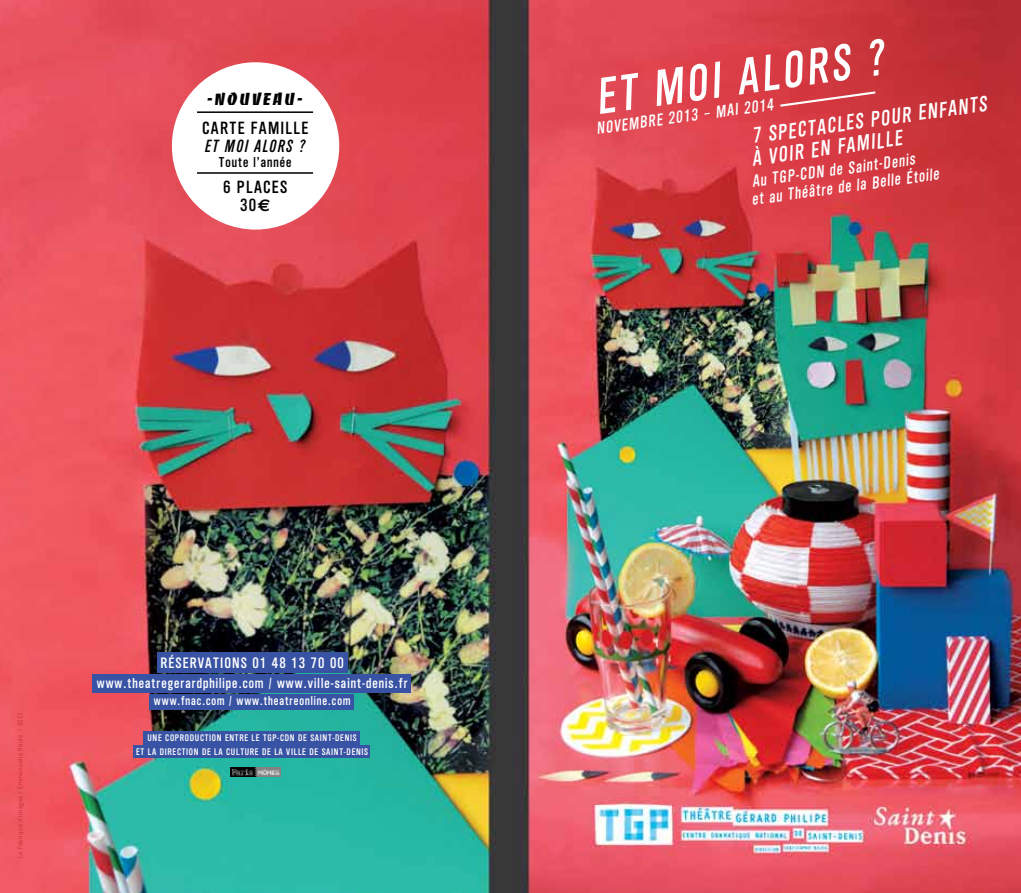
<style>
.page{position:relative;width:1021px;height:893px;background:#fff}
.page>*{position:absolute;margin:0;border:0;box-sizing:border-box;transform-origin:0 0}
.t1{font:italic 48.9px "Cg Alpin Gth No 3";color:#fff;scale:.91 1}
.t2{font:italic 21px/22px "Cg Alpin Gth No 3";color:#fff;scale:.91 1}
.t3{font:16.95px/17.9px "Cg Alpin Gth No 3";letter-spacing:.08em;color:#000;text-align:center}
.t4{font:16.95px "Cg Alpin Gth No 2 It";letter-spacing:.09em;color:#000}
.t5{font:16.95px "Banco";letter-spacing:.1em;color:#000}
.t6{font:italic 16.5px/18px "Cg Alpin Gth No 3";color:#fff;scale:.91 1}
.t7{font:italic 16.35px "Cg Alpin Gth No 3";color:#fff;scale:.91 1}
.t8{font:14.4px "Cg Alpin Gth No 3";letter-spacing:.08em;color:#fff}
.t9{font:13.65px "Cg Alpin Gth No 3";letter-spacing:.08em;color:#fff}
.t10{font:13.65px "Cg Alpin Gth No 3";letter-spacing:.08em;color:#000}
.t11{font:12.15px "Cg Alpin Gth No 3";letter-spacing:.08em;color:#fff}
.t12{font:9.15px/13.6px "Cg Alpin Gth No 3";letter-spacing:.08em;color:#fff;text-align:center}
.t13{font:300 7.65px "Conduit ITC";letter-spacing:.06em;color:#c13235;scale:.9 1}
.s1{font-family:"Euro Sans";font-weight:700}
</style>
<div class="page">
<img style="left:0;top:0;width:1020px;height:893px">
<svg style="left:778px;top:90px;width:99px;height:18px"></svg>
<div style="left:172px;top:62px;width:167px;height:168px;background:#fff;border-radius:50%"></div>
<hr style="left:197px;top:111px;width:116px;height:2px;background:#000">
<hr style="left:197px;top:172px;width:116px;height:2px;background:#000">
<div style="left:157px;top:652px;width:190px;height:21px;background:#3953a4"></div>
<div style="left:92px;top:675px;width:319px;height:18px;background:#3953a4"></div>
<div style="left:149px;top:694px;width:204px;height:16px;background:#3953a4"></div>
<div style="left:144px;top:731px;width:216px;height:14px;background:#3953a4"></div>
<div style="left:133px;top:745px;width:237px;height:13px;background:#3953a4"></div>
<img style="left:230px;top:767px;width:50px;height:9px">
<h3 class="t5" style="left:207px;top:90px;width:98px">-NOUVEAU-</h3>
<h3 class="t3" style="left:202px;top:119px;width:108px">CARTE FAMILLE</h3>
<h3 class="t4" style="left:205px;top:136px;width:101px">ET MOI ALORS ?</h3>
<h3 class="t10" style="left:219px;top:154px;width:74px">Toute l’année</h3>
<h3 class="t3" style="left:223px;top:178px;width:66px">6 PLACES<br>30<span class="s1">€</span></h3>
<p class="t13" style="left:16px;top:858px;width:164px;rotate:-90deg">La Fabrique d'images / Emmanuelle Roule / 2013</p>
<h3 class="t8" style="left:160px;top:655px;width:185px">RÉSERVATIONS 01 48 13 70 00</h3>
<h3 class="t9" style="left:97px;top:675px;width:312px">www.theatregerardphilipe.com / www.ville-saint-denis.fr</h3>
<h3 class="t11" style="left:154px;top:693px;width:198px">www.fnac.com / www.theatreonline.com</h3>
<p class="t12" style="left:136px;top:731px;width:233px">UNE COPRODUCTION ENTRE LE TGP-CDN DE SAINT-DENIS<br>ET LA DIRECTION DE LA CULTURE DE LA VILLE DE SAINT-DENIS</p>
<h1 class="t1" style="left:591px;top:69px;width:328px;rotate:-8deg">ET MOI ALORS ?</h1>
<h2 class="t2" style="left:747px;top:126px;width:265px;rotate:-8deg">7 SPECTACLES POUR ENFANTS<br>À VOIR EN FAMILLE</h2>
<h3 class="t7" style="left:595px;top:119px;width:199px;rotate:-8deg">NOVEMBRE 2013 – MAI 2014</h3>
<h3 class="t6" style="left:748px;top:173px;width:209px;rotate:-8deg">Au TGP-CDN de Saint-Denis<br>et au Théâtre de la Belle Étoile</h3>
</div>
